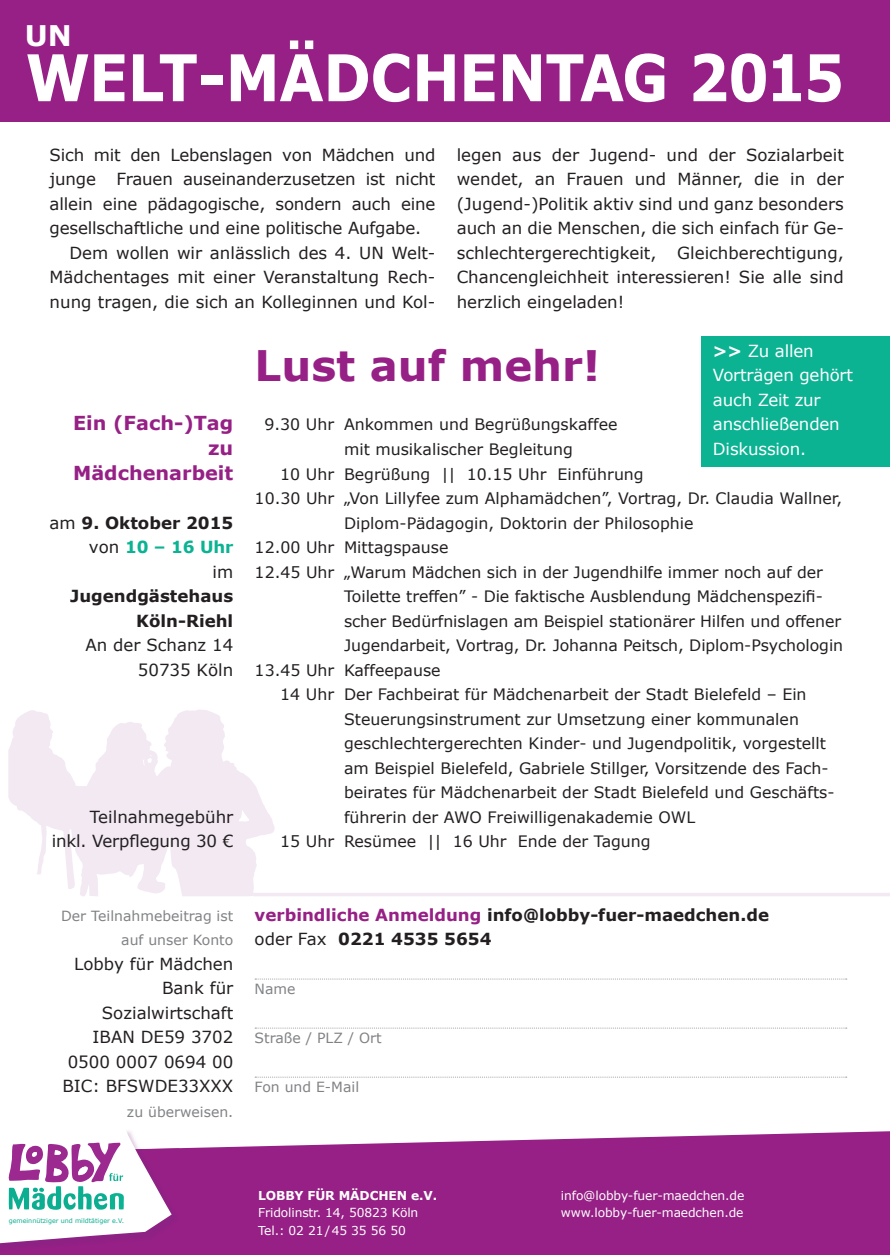
<style>
.page{position:relative;width:890px;height:1255px;background:#fff}
.page>*{position:absolute;margin:0;border:0;box-sizing:border-box;transform-origin:0 0}
.t1{font:700 64.4px "Verdana";letter-spacing:-.015em;color:#fff;scale:.89 1}
.t2{font:700 42px "Verdana";color:#962085}
.t3{font:700 28.35px "Verdana";color:#fff}
.t4{font:700 19.25px/24.5px "Verdana";color:#962085;text-align:right}
.t5{font:16.62px/24.5px "Verdana";color:#231f20;text-align:right}
.t6{font:700 16.62px/24.5px "Verdana";color:#231f20;text-align:right}
.t7{font:16.62px/24.5px "Verdana";letter-spacing:-.01em;color:#fff}
.t8{font:15.75px "Verdana";color:#231f20}
.t9{font:14px/24.5px "Verdana";color:#808285;text-align:right}
.t10{font:12.25px/17.5px "Verdana";letter-spacing:-.01em;color:#fff}
.t11{font:700 12.25px "Verdana";letter-spacing:-.01em;color:#fff}
.t12{font:6.3px "Verdana";color:#0bae90}
.s1{font-weight:400}
.s2{color:#0bb393}
.s3{font-weight:700}
.s4{color:#962085}
</style>
<div class="page">
<svg style="left:8px;top:710px;width:267px;height:186px;fill:#f2e9f2"></svg>
<svg style="left:0;top:1131px;width:889px;height:123px;background:#9d2f8d"></svg>
<div style="left:0;top:0;width:889px;height:122px;background:#962085"></div>
<div style="left:701px;top:336px;width:188px;height:130px;background:#0bb393"></div>
<svg style="left:255px;top:978px;width:591px;height:1px"></svg>
<svg style="left:255px;top:1027px;width:591px;height:1px"></svg>
<svg style="left:255px;top:1076px;width:591px;height:1px"></svg>
<svg style="left:253px;top:892px;width:636px;height:4px"></svg>
<img style="left:172px;top:1131px;width:7px;height:16px">
<div style="left:0;top:1147px;width:179px;height:104px;background:#962085"></div>
<svg style="left:0;top:1131px;width:172px;height:112px"></svg>
<h3 class="t3" style="left:25px;top:18px;width:49px">UN</h3>
<h1 class="t1" style="left:25px;top:36px;width:921px">WELT-MÄDCHENTAG 2015</h1>
<p class="t5" style="left:50px;top:143px;width:387px">Sich mit den Lebenslagen von Mädchen und</p>
<p class="t5" style="left:50px;top:167px;width:387px">junge Frauen auseinanderzusetzen ist nicht</p>
<p class="t5" style="left:50px;top:192px;width:387px">allein eine pädagogische, sondern auch eine</p>
<p class="t5" style="left:50px;top:216px;width:373px">gesellschaftliche und eine politische Aufgabe.</p>
<p class="t5" style="left:69px;top:241px;width:367px">Dem wollen wir anlässlich des 4. UN Welt-</p>
<p class="t5" style="left:50px;top:265px;width:387px">Mädchentages mit einer Veranstaltung Rech-</p>
<p class="t5" style="left:50px;top:290px;width:387px">nung tragen, die sich an Kolleginnen und Kol-</p>
<p class="t5" style="left:456px;top:143px;width:388px;text-align:justify">legen aus der Jugend- und der Sozialarbeit wendet, an Frauen und Männer, die in der (Jugend-)Politik aktiv sind und ganz besonders auch an die Menschen, die sich einfach für Ge&shy;schlechtergerechtigkeit, Gleichberechtigung, Chancengleichheit interessieren! Sie alle sind herzlich eingeladen!</p>
<p class="t4" style="left:73px;top:411px;width:162px">Ein (Fach-)Tag zu<br>Mädchenarbeit</p>
<p class="t6" style="left:50px;top:510px;width:185px"><span class="s1">am</span> 9. Oktober 2015 <span class="s1">von</span> <span class="s2">10 – 16 Uhr<br></span><span class="s1">im</span></p>
<p class="t6" style="left:70px;top:583px;width:165px">Jugendgästehaus<br>Köln-Riehl</p>
<p class="t5" style="left:85px;top:633px;width:149px">An der Schanz 14<br>50735 Köln</p>
<p class="t5" style="left:52px;top:804px;width:183px">Teilnahmegebühr inkl. Verpflegung 30 €</p>
<p class="t7" style="left:712px;top:339px;width:142px"><span class="s3">&gt;&gt;</span> Zu allen<br>Vorträgen gehört auch Zeit zur anschließenden<br>Diskussion.</p>
<h2 class="t2" style="left:254px;top:339px;width:347px">Lust auf mehr!</h2>
<p class="t8" style="left:264px;top:414px;width:354px">9.30 Uhr Ankommen und Begrüßungskaffee</p>
<p class="t8" style="left:344px;top:439px;width:230px">mit musikalischer Begleitung</p>
<p class="t8" style="left:280px;top:463px;width:365px">10 Uhr Begrüßung || 10.15 Uhr Einführung</p>
<p class="t8" style="left:254px;top:488px;width:588px">10.30 Uhr „Von Lillyfee zum Alphamädchen”, Vortrag, Dr. Claudia Wallner,</p>
<p class="t8" style="left:344px;top:512px;width:351px">Diplom-Pädagogin, Doktorin der Philosophie</p>
<p class="t8" style="left:254px;top:537px;width:195px">12.00 Uhr Mittagspause</p>
<p class="t8" style="left:254px;top:561px;width:569px">12.45 Uhr „Warum Mädchen sich in der Jugendhilfe immer noch auf der</p>
<p class="t8" style="left:344px;top:586px;width:480px">Toilette treffen” - Die faktische Ausblendung Mädchenspezifi-</p>
<p class="t8" style="left:344px;top:610px;width:498px">scher Bedürfnislagen am Beispiel stationärer Hilfen und offener</p>
<p class="t8" style="left:344px;top:635px;width:500px">Jugendarbeit, Vortrag, Dr. Johanna Peitsch, Diplom-Psychologin</p>
<p class="t8" style="left:254px;top:659px;width:187px">13.45 Uhr Kaffeepause</p>
<p class="t8" style="left:280px;top:684px;width:527px">14 Uhr Der Fachbeirat für Mädchenarbeit der Stadt Bielefeld – Ein</p>
<p class="t8" style="left:344px;top:708px;width:456px">Steuerungsinstrument zur Umsetzung einer kommunalen</p>
<p class="t8" style="left:344px;top:733px;width:483px">geschlechtergerechten Kinder- und Jugendpolitik, vorgestellt</p>
<p class="t8" style="left:344px;top:757px;width:486px">am Beispiel Bielefeld, Gabriele Stillger, Vorsitzende des Fach-</p>
<p class="t8" style="left:344px;top:782px;width:492px">beirates für Mädchenarbeit der Stadt Bielefeld und Geschäfts-</p>
<p class="t8" style="left:344px;top:806px;width:353px">führerin der AWO Freiwilligenakademie OWL</p>
<p class="t8" style="left:280px;top:831px;width:372px">15 Uhr Resümee || 16 Uhr Ende der Tagung</p>
<p class="t9" style="left:61px;top:903px;width:174px">Der Teilnahmebeitrag ist auf unser Konto</p>
<p class="t5" style="left:62px;top:951px;width:172px">Lobby für Mädchen<br>Bank für<br>Sozialwirtschaft<br>IBAN DE59 3702<br>0500 0007 0694 00<br>BIC: BFSWDE33XXX</p>
<p class="t9" style="left:127px;top:1099px;width:108px">zu überweisen.</p>
<p class="t6" style="left:254px;top:902px;width:516px;text-align:left"><span class="s4">verbindliche Anmeldung</span> info@lobby-fuer-maedchen.de <span class="s1">oder Fax</span> 0221 4535 5654</p>
<p class="t9" style="left:254px;top:976px;width:42px">Name</p>
<p class="t9" style="left:254px;top:1025px;width:129px">Straße / PLZ / Ort</p>
<p class="t9" style="left:254px;top:1074px;width:106px">Fon und E-Mail</p>
<p class="t12" style="left:9px;top:1215px;width:117px">gemeinnütziger und mildtätiger e.V.</p>
<p class="t11" style="left:258px;top:1187px;width:180px">LOBBY FÜR MÄDCHEN e.V.</p>
<p class="t10" style="left:258px;top:1203px;width:162px">Fridolinstr. 14, 50823 Köln<br>Tel.: 02 21 / 45 35 56 50</p>
<p class="t10" style="left:561px;top:1186px;width:185px">info@lobby-fuer-maedchen.de www.lobby-fuer-maedchen.de</p>
</div>
